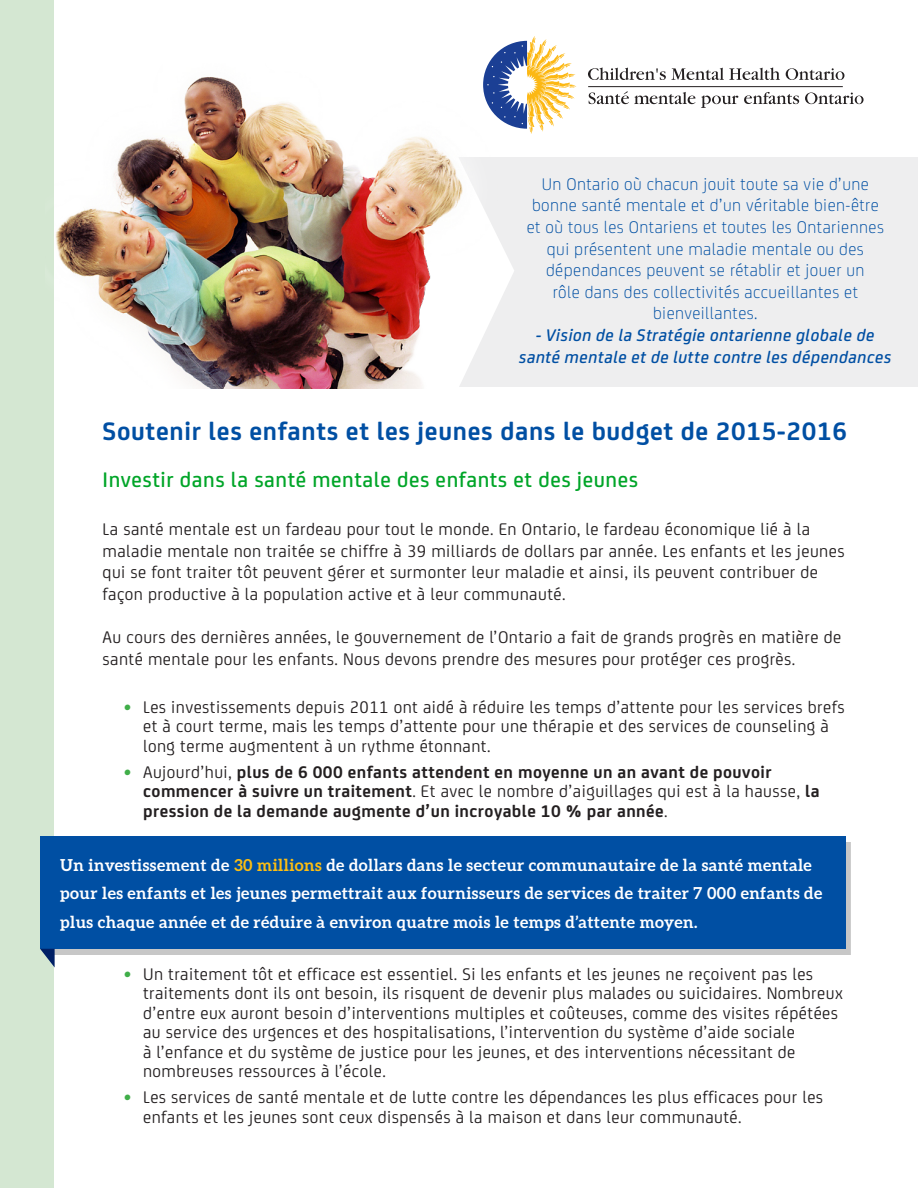
<style>
.page{position:relative;width:918px;height:1188px;background:#fff}
.page>*{position:absolute;margin:0;border:0;box-sizing:border-box;transform-origin:0 0}
.Paragraph_Corbel{font:700 27px "FS Joey";letter-spacing:.025em;color:#004fa3}
.Paragraph_Corbel-2{font:500 22.5px "FS Joey";letter-spacing:.025em;color:#00a528}
.bullet_style{font:18px/19.5px "FS Joey";letter-spacing:.025em;color:#231f20}
.Paragraph_Corbel-3{font:18px/21.6px "FS Joey";letter-spacing:.025em;color:#231f20}
.Paragraph_Corbel-4{font:300 18px/21.6px "FS Joey";letter-spacing:.025em;color:#004fa3;text-align:center}
.bullet_style-2{font:700 18px/19.5px "FS Joey";letter-spacing:.025em;color:#231f20}
.Paragraph_Corbel-5{font:italic 500 18px/21.6px "FS Joey";letter-spacing:.025em;color:#004fa3;text-align:center}
.Paragraph_bubbles{font:700 16.5px/28.5px "Aleo";letter-spacing:.025em;color:#fff}
.s1{font-family:"Calibri";font-style:italic;color:#40ae49}
.s2{font-family:"Calibri";font-weight:400;font-style:italic;color:#40ae49}
.s3{font-weight:400}
.s4{color:#fdbe12}
</style>
<div class="page">
<div style="left:0;top:0;width:54px;height:1188px;background:#d4e7d2"></div>
<div style="left:54px;top:157px;width:864px;height:230px;background:#eeeeef"></div>
<svg style="left:489px;top:36px;width:88px;height:96px"></svg>
<svg style="left:588px;top:68px;width:192px;height:12px"></svg>
<svg style="left:786px;top:68px;width:58px;height:12px"></svg>
<hr style="left:588px;top:86px;width:255px;height:1px;background:#231f20">
<svg style="left:701px;top:95px;width:37px;height:13px"></svg>
<svg style="left:805px;top:92px;width:59px;height:12px"></svg>
<svg style="left:744px;top:92px;width:55px;height:12px"></svg>
<svg style="left:589px;top:91px;width:106px;height:13px"></svg>
<div style="left:46px;top:842px;width:805px;height:113px;background:#c7c7c7"></div>
<div style="left:40px;top:836px;width:805px;height:113px;background:#004fa3"></div>
<svg style="left:40px;top:949px;width:15px;height:18px"></svg>
<img style="left:54px;top:63px;width:479px;height:325px">
<p class="Paragraph_Corbel-4" style="left:527px;top:172px;width:359px">Un Ontario où chacun jouit toute sa vie d’une bonne santé mentale et d’un véritable bien-être et où tous les Ontariens et toutes les Ontariennes qui présentent une maladie mentale ou des dépendances peuvent se rétablir et jouer un<br>rôle dans des collectivités accueillantes et bienveillantes.</p>
<p class="Paragraph_Corbel-5" style="left:519px;top:323px;width:374px">- Vision de la Stratégie ontarienne globale de santé mentale et de lutte contre les dépendances</p>
<p class="Paragraph_Corbel" style="left:103px;top:411px;width:746px">Soutenir les enfants et les jeunes dans le budget de 2015-2016</p>
<p class="Paragraph_Corbel-2" style="left:103px;top:463px;width:537px">Investir dans la santé mentale des enfants et des jeunes</p>
<p class="Paragraph_Corbel-3" style="left:103px;top:517px;width:744px">La santé mentale est un fardeau pour tout le monde. En Ontario, le fardeau économique lié à la maladie mentale non traitée se chiffre à 39 milliards de dollars par année. Les enfants et les jeunes qui se font traiter tôt peuvent gérer et surmonter leur maladie et ainsi, ils peuvent contribuer de façon productive à la population active et à leur communauté.</p>
<p class="Paragraph_Corbel-3" style="left:103px;top:625px;width:740px">Au cours des dernières années, le gouvernement de l’Ontario a fait de grands progrès en matière de santé mentale pour les enfants. Nous devons prendre des mesures pour protéger ces progrès.</p>
<p class="bullet_style" style="left:143px;top:696px;width:703px;text-indent:-20px"><span class="s1">•</span> Les investissements depuis 2011 ont aidé à réduire les temps d’attente pour les services brefs et à court terme, mais les temps d’attente pour une thérapie et des services de counseling à long terme augmentent à un rythme étonnant.</p>
<p class="bullet_style-2" style="left:143px;top:761px;width:678px;text-indent:-20px"><span class="s2">•</span> <span class="s3">Aujourd’hui,</span> plus de 6 000 enfants attendent en moyenne un an avant de pouvoir commencer à suivre un traitement<span class="s3">. Et avec le nombre d’aiguillages qui est à la hausse,</span> la pression de la demande augmente d’un incroyable 10 % par année<span class="s3">.</span></p>
<p class="Paragraph_bubbles" style="left:60px;top:850px;width:764px">Un investissement de <span class="s4">30 millions</span> de dollars dans le secteur communautaire de la santé mentale pour les enfants et les jeunes permettrait aux fournisseurs de services de traiter 7 000 enfants de plus chaque année et de réduire à environ quatre mois le temps d’attente moyen.</p>
<p class="bullet_style" style="left:143px;top:963px;width:701px;text-indent:-20px"><span class="s1">•</span> Un traitement tôt et efficace est essentiel. Si les enfants et les jeunes ne reçoivent pas les traitements dont ils ont besoin, ils risquent de devenir plus malades ou suicidaires. Nombreux d’entre eux auront besoin d’interventions multiples et coûteuses, comme des visites répétées au service des urgences et des hospitalisations, l’intervention du système d’aide sociale<br>à l’enfance et du système de justice pour les jeunes, et des interventions nécessitant de nombreuses ressources à l’école.</p>
<p class="bullet_style" style="left:143px;top:1087px;width:682px;text-indent:-20px"><span class="s1">•</span> Les services de santé mentale et de lutte contre les dépendances les plus efficaces pour les enfants et les jeunes sont ceux dispensés à la maison et dans leur communauté.</p>
</div>
